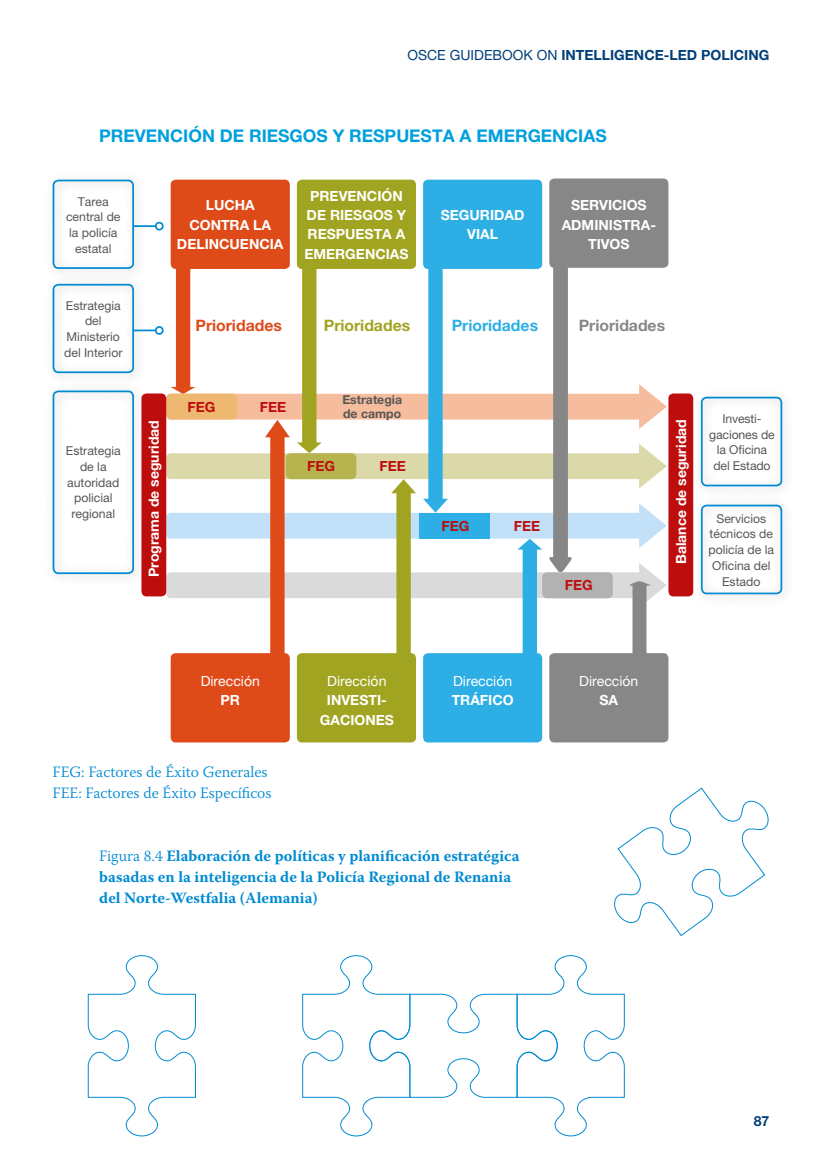
<style>
.page{position:relative;width:819px;height:1166px;background:#fff}
.page>*{position:absolute;margin:0;border:0;box-sizing:border-box;transform-origin:0 0}
.t1{font:700 17.5px "Helvetica Neue LT Pro";color:#009fdd}
.t2{font:700 15.75px/21px "Warnock Pro";color:#008bd2}
.t3{font:300 15.75px "Warnock Pro";color:#008bd2}
.t4{font:700 15.75px "Helvetica Neue LT Pro";color:#de4b19}
.t5{font:700 15.75px "Helvetica Neue LT Pro";color:#a1a420}
.t6{font:700 15.75px "Helvetica Neue LT Pro";color:#2dafe6}
.t7{font:700 15.75px "Helvetica Neue LT Pro";color:#878787}
.t8{font:700 14px/19.2px "Helvetica Neue LT Pro";color:#fff;text-align:center}
.t9{font:700 14px "Helvetica Neue LT Pro";color:#003f79}
.t10{font:14px/19.2px "Helvetica Neue LT Pro";color:#fff;text-align:center}
.t11{font:700 14px "Helvetica Neue LT Pro";color:#bd0e0d}
.t12{font:12.25px/15.8px "Helvetica Neue LT Pro";color:#575756;text-align:center}
.t13{font:700 12.25px/14px "Helvetica Neue LT Pro";color:#575756}
.s1{font-weight:400}
.s2{font-weight:700}
.s3{font-weight:300}
</style>
<div class="page">
<div style="left:53px;top:180px;width:81px;height:89px;border:2px solid #008bd2;border-radius:5px"></div>
<div style="left:53px;top:284px;width:81px;height:89px;border:2px solid #008bd2;border-radius:5px"></div>
<div style="left:53px;top:390px;width:81px;height:184px;border:2px solid #008bd2;border-radius:5px"></div>
<div style="left:700px;top:397px;width:82px;height:89px;border:2px solid #008bd2;border-radius:5px"></div>
<div style="left:700px;top:505px;width:82px;height:89px;border:2px solid #008bd2;border-radius:5px"></div>
<div style="left:171px;top:180px;width:119px;height:89px;background:#de4b19;border-radius:5px"></div>
<svg style="left:166px;top:260px;width:501px;height:474px"></svg>
<div style="left:171px;top:653px;width:119px;height:89px;background:#de4b19;border-radius:5px"></div>
<div style="left:141px;top:393px;width:25px;height:203px;background:#bd0e0d;border-radius:5px"></div>
<div style="left:668px;top:393px;width:25px;height:203px;background:#bd0e0d;border-radius:5px"></div>
<div style="left:423px;top:180px;width:119px;height:89px;background:#2dafe6;border-radius:5px"></div>
<div style="left:423px;top:653px;width:119px;height:89px;background:#2dafe6;border-radius:5px"></div>
<div style="left:297px;top:180px;width:119px;height:89px;background:#a1a420;border-radius:5px"></div>
<div style="left:297px;top:653px;width:119px;height:89px;background:#a1a420;border-radius:5px"></div>
<div style="left:549px;top:178px;width:119px;height:90px;background:#878787;border-radius:5px"></div>
<div style="left:549px;top:653px;width:119px;height:89px;background:#878787;border-radius:5px"></div>
<div style="left:286px;top:453px;width:70px;height:26px;background:#b6b44e;border-radius:5px"></div>
<div style="left:419px;top:513px;width:70px;height:26px;background:#2dafe6"></div>
<div style="left:542px;top:572px;width:70px;height:26px;background:#b3b2b2;border-radius:5px"></div>
<hr style="left:134px;top:225px;width:22px;height:2px;background:#008bd2">
<div style="left:155px;top:222px;width:9px;height:8px;border:2px solid #008bd2;border-radius:50%"></div>
<hr style="left:134px;top:329px;width:22px;height:2px;background:#008bd2">
<div style="left:155px;top:326px;width:9px;height:9px;border:2px solid #008bd2;border-radius:50%"></div>
<svg style="left:302px;top:955px;width:323px;height:182px"></svg>
<svg style="left:87px;top:955px;width:109px;height:182px"></svg>
<svg style="left:614px;top:787px;width:155px;height:150px"></svg>
<p class="t9" style="left:407px;top:46px;width:363px"><span class="s1">OSCE GUIDEBOOK ON</span> INTELLIGENCE-LED POLICING</p>
<p class="t1" style="left:99px;top:125px;width:509px">PREVENCIÓN DE RIESGOS Y RESPUESTA A EMERGENCIAS</p>
<p class="t12" style="left:66px;top:193px;width:56px">Tarea central de la policía estatal</p>
<p class="t12" style="left:64px;top:297px;width:60px">Estrategia del<br>Ministerio del Interior</p>
<p class="t12" style="left:66px;top:443px;width:56px">Estrategia de la autoridad policial regional</p>
<p class="t8" style="left:177px;top:195px;width:108px">LUCHA<br>CONTRA LA<br>DELINCUENCIA</p>
<p class="t8" style="left:304px;top:186px;width:106px">PREVENCIÓN<br>DE RIESGOS Y<br>RESPUESTA A<br>EMERGENCIAS</p>
<p class="t8" style="left:441px;top:205px;width:85px">SEGURIDAD<br>VIAL</p>
<p class="t8" style="left:561px;top:195px;width:96px">SERVICIOS<br>ADMINISTRA-<br>TIVOS</p>
<p class="t4" style="left:195px;top:316px;width:88px">Prioridades</p>
<p class="t5" style="left:324px;top:316px;width:88px">Prioridades</p>
<p class="t6" style="left:452px;top:316px;width:88px">Prioridades</p>
<p class="t7" style="left:578px;top:316px;width:88px">Prioridades</p>
<p class="t13" style="left:342px;top:392px;width:61px">Estrategia de campo</p>
<p class="t11" style="left:188px;top:398px;width:29px">FEG</p>
<p class="t11" style="left:260px;top:398px;width:28px">FEE</p>
<p class="t8" style="left:144px;top:577px;width:158px;rotate:-90deg">Programa de seguridad</p>
<p class="t8" style="left:671px;top:564px;width:146px;rotate:-90deg">Balance de seguridad</p>
<p class="t11" style="left:307px;top:457px;width:29px">FEG</p>
<p class="t11" style="left:379px;top:457px;width:28px">FEE</p>
<p class="t11" style="left:441px;top:517px;width:29px">FEG</p>
<p class="t11" style="left:513px;top:517px;width:28px">FEE</p>
<p class="t11" style="left:564px;top:576px;width:29px">FEG</p>
<p class="t12" style="left:709px;top:410px;width:67px">Investi&shy;gaciones de la Oficina del Estado</p>
<p class="t12" style="left:708px;top:510px;width:67px">Servicios técnicos de policía de la<br>Oficina del<br>Estado</p>
<p class="t10" style="left:201px;top:671px;width:61px">Dirección<br><span class="s2">PR</span></p>
<p class="t3" style="left:53px;top:762px;width:216px">FEG: Factores de Éxito Generales</p>
<p class="t3" style="left:53px;top:783px;width:220px">FEE: Factores de Éxito Específicos</p>
<p class="t8" style="left:320px;top:671px;width:76px"><span class="s1">Dirección<br></span>INVESTI-<br>GACIONES</p>
<p class="t10" style="left:451px;top:671px;width:63px;text-align:left">Dirección<br><span class="s2">TRÁFICO</span></p>
<p class="t2" style="left:99px;top:845px;width:421px"><span class="s3">Figura 8.4</span> Elaboración de políticas y planificación estratégica basadas en la inteligencia de la Policía Regional de Renania del Norte-Westfalia (Alemania)</p>
<p class="t10" style="left:579px;top:671px;width:61px">Dirección<br><span class="s2">SA</span></p>
<p class="t9" style="left:753px;top:1112px;width:17px">87</p>
</div>
